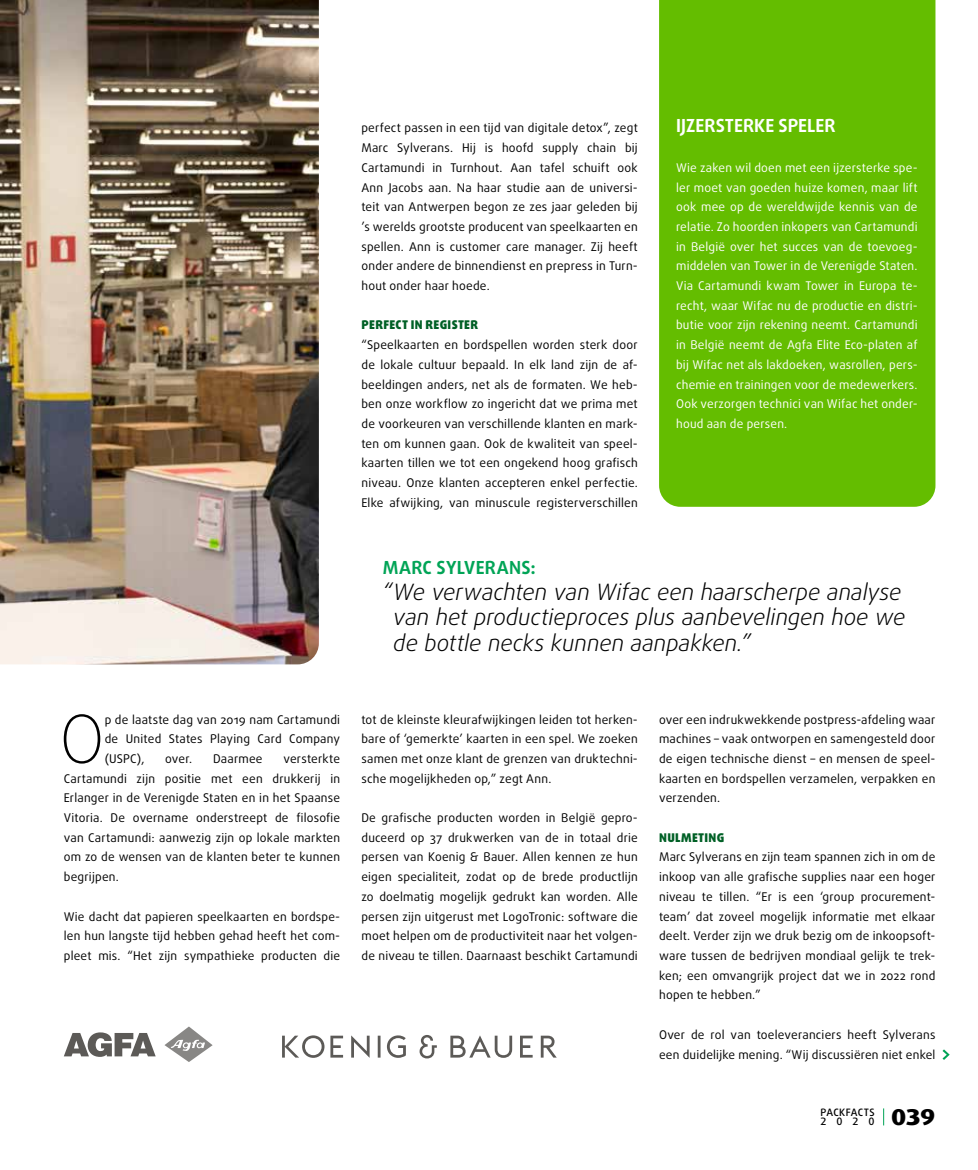
<style>
.page{position:relative;width:978px;height:1170px;background:#fff}
.page>*{position:absolute;margin:0;border:0;box-sizing:border-box;transform-origin:0 0}
.t1{font:100 66.45px "Daxline Pro";color:#000}
.t2{font:800 22.8px "Dax Wide";color:#000}
.t3{font:italic 300 22.5px/25.5px "Daxline Pro";letter-spacing:-.005em;color:#000}
.t4{font:700 18px "Daxline Pro";color:#fff}
.t5{font:700 18px "Daxline Pro";letter-spacing:.02em;color:#00a456}
.t6{font:12px/19.6px "Daxline Pro";letter-spacing:.015em;color:#000;text-align:justify}
.t7{font:12px/19.6px "Daxline Pro";letter-spacing:.02em;color:#fff;text-align:justify}
.t8{font:900 12px "Daxline Pro";letter-spacing:.03em;color:#006026}
.t9{font:500 10.2px/9.6px "Daxline Pro";letter-spacing:.045em;color:#000}
</style>
<div class="page">
<img style="left:0;top:0;width:319px;height:664px">
<svg style="left:942px;top:1049px;width:8px;height:10px"></svg>
<svg style="left:883px;top:1108px;width:1px;height:17px"></svg>
<div style="left:659px;top:0;width:276px;height:506px;background:#64bd00"></div>
<svg style="left:64px;top:1032px;width:92px;height:24px"></svg>
<svg style="left:164px;top:1026px;width:49px;height:35px"></svg>
<svg style="left:282px;top:1035px;width:275px;height:23px"></svg>
<p class="t6" style="left:361px;top:118px;width:278px">perfect passen in een tijd van digitale detox”, zegt Marc Sylverans. Hij is hoofd supply chain bij Cartamundi in Turnhout. Aan tafel schuift ook Ann Jacobs aan. Na haar studie aan de universi&shy;teit van Antwerpen begon ze zes jaar geleden bij ’s werelds grootste producent van speelkaarten en spellen. Ann is customer care manager. Zij heeft onder andere de binnendienst en prepress in Turn&shy;hout onder haar hoede.</p>
<p class="t8" style="left:361px;top:317px;width:118px">PERFECT IN REGISTER</p>
<p class="t6" style="left:361px;top:335px;width:278px">“Speelkaarten en bordspellen worden sterk door de lokale cultuur bepaald. In elk land zijn de af&shy;beeldingen anders, net als de formaten. We heb&shy;ben onze workflow zo ingericht dat we prima met de voorkeuren van verschillende klanten en mark&shy;ten om kunnen gaan. Ook de kwaliteit van speel&shy;kaarten tillen we tot een ongekend hoog grafisch niveau. Onze klanten accepteren enkel perfectie.<br>Elke afwijking, van minuscule registerverschillen</p>
<h3 class="t4" style="left:676px;top:114px;width:161px">IJZERSTERKE SPELER</h3>
<p class="t7" style="left:676px;top:158px;width:243px">Wie zaken wil doen met een ijzersterke spe&shy;ler moet van goeden huize komen, maar lift ook mee op de wereldwijde kennis van de relatie. Zo hoorden inkopers van Cartamundi in België over het succes van de toevoeg&shy;middelen van Tower in de Verenigde Staten.<br>Via Cartamundi kwam Tower in Europa te&shy;recht, waar Wifac nu de productie en distri&shy;butie voor zijn rekening neemt. Cartamundi in België neemt de Agfa Elite Eco-platen af bij Wifac net als lakdoeken, wasrollen, pers&shy;chemie en trainingen voor de medewerkers.<br>Ook verzorgen technici van Wifac het onder&shy;houd aan de persen.</p>
<h3 class="t5" style="left:383px;top:555px;width:154px">MARC SYLVERANS:</h3>
<h3 class="t3" style="left:393px;top:579px;width:514px;text-indent:-11px">“We verwachten van Wifac een haarscherpe analyse van het productieproces plus aanbevelingen hoe we de bottle necks kunnen aanpakken.”</h3>
<h1 class="t1" style="left:59px;top:695px;width:47px">O</h1>
<p class="t6" style="left:105px;top:709px;width:237px">p de laatste dag van 2019 nam Cartamundi de United States Playing Card Company (USPC),</p>
<p class="t6" style="left:64px;top:748px;width:278px;text-indent:220px">versterkte Cartamundi zijn positie met een drukkerij in Erlanger in de Verenigde Staten en in het Spaanse Vitoria. De overname onderstreept de filosofie van Cartamundi: aanwezig zijn op lokale markten om zo de wensen van de klanten beter te kunnen begrijpen.</p>
<p class="t6" style="left:64px;top:906px;width:278px">Wie dacht dat papieren speelkaarten en bordspe&shy;len hun langste tijd hebben gehad heeft het com&shy;pleet mis. “Het zijn sympathieke producten die</p>
<p class="t6" style="left:165px;top:748px;width:29px">over.</p>
<p class="t6" style="left:213px;top:748px;width:51px">Daarmee</p>
<p class="t6" style="left:361px;top:709px;width:278px">tot de kleinste kleurafwijkingen leiden tot herken&shy;bare of ‘gemerkte’ kaarten in een spel. We zoeken samen met onze klant de grenzen van druktechni&shy;sche mogelijkheden op,” zegt Ann.</p>
<p class="t6" style="left:361px;top:807px;width:278px">De grafische producten worden in België gepro&shy;duceerd op 37 drukwerken van de in totaal drie persen van Koenig &amp; Bauer. Allen kennen ze hun eigen specialiteit, zodat op de brede productlijn zo doelmatig mogelijk gedrukt kan worden. Alle persen zijn uitgerust met LogoTronic: software die moet helpen om de productiviteit naar het volgen&shy;de niveau te tillen. Daarnaast beschikt Cartamundi</p>
<p class="t6" style="left:659px;top:709px;width:278px">over een indrukwekkende postpress-afdeling waar machines – vaak ontworpen en samengesteld door de eigen technische dienst – en mensen de speel&shy;kaarten en bordspellen verzamelen, verpakken en verzenden.</p>
<p class="t8" style="left:659px;top:829px;width:67px">NULMETING</p>
<p class="t6" style="left:659px;top:847px;width:278px">Marc Sylverans en zijn team spannen zich in om de inkoop van alle grafische supplies naar een hoger niveau te tillen. “Er is een ‘group procurement&shy;team’ dat zoveel mogelijk informatie met elkaar deelt. Verder zijn we druk bezig om de inkoopsoft&shy;ware tussen de bedrijven mondiaal gelijk te trek&shy;ken; een omvangrijk project dat we in 2022 rond hopen te hebben.”</p>
<p class="t6" style="left:659px;top:1024px;width:278px">Over de rol van toeleveranciers heeft Sylverans een duidelijke mening. “Wij discussiëren niet enkel</p>
<p class="t9" style="left:820px;top:1107px;width:56px">PACKFACTS<br>2020</p>
<h2 class="t2" style="left:891px;top:1103px;width:46px">039</h2>
</div>
